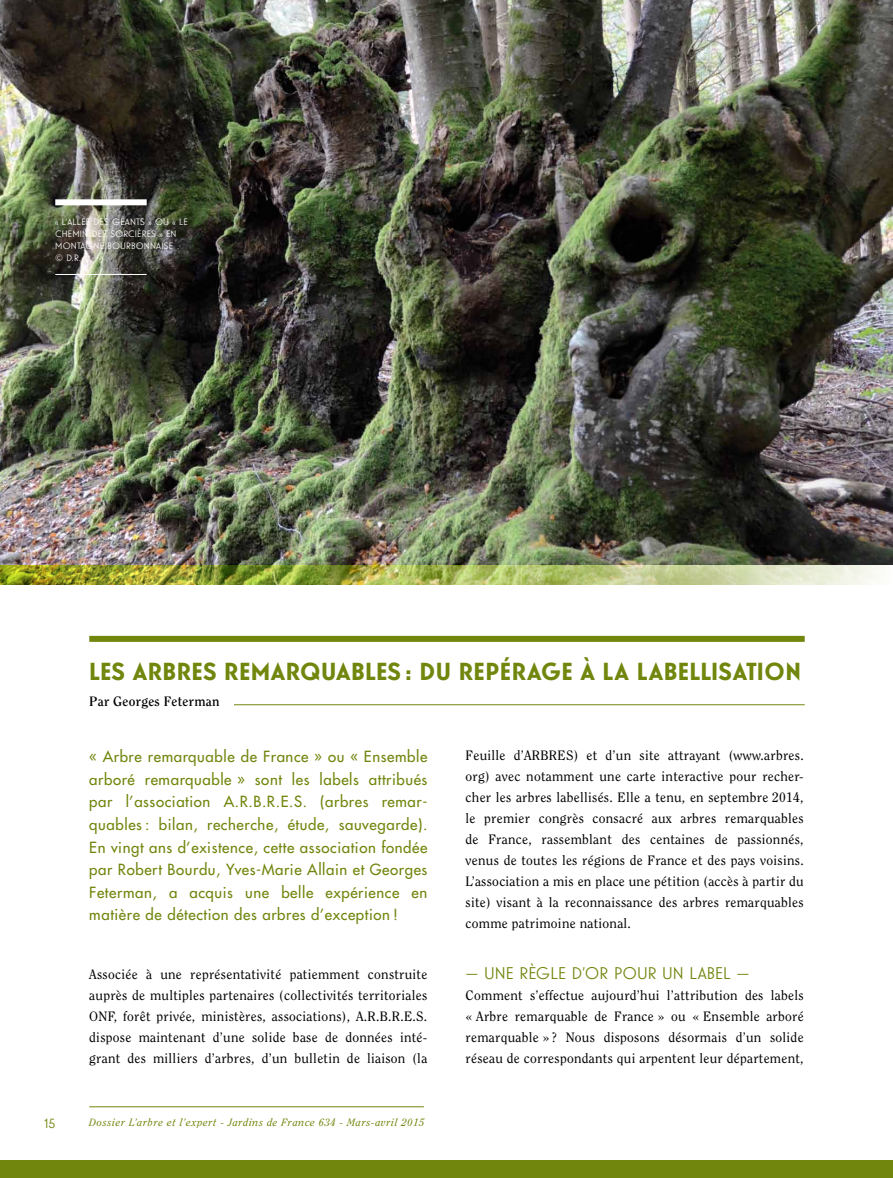
<style>
.page{position:relative;width:893px;height:1178px;background:#fff}
.page>*{position:absolute;margin:0;border:0;box-sizing:border-box;transform-origin:0 0}
.t1{font:700 24px "Guildford Pro";letter-spacing:.02em;color:#70860d}
.t2{font:16.5px "Guildford Pro";color:#70860d}
.t3{font:500 15px/22.5px "Futura Std";letter-spacing:.04em;color:#70860d;text-align:justify}
.t4{font:13.5px/21px "Clearface Std";letter-spacing:.02em;color:#000;text-align:justify}
.t5{font:700 13.5px "Clearface Std";letter-spacing:.02em;color:#000}
.t6{font:13.5px "Guildford Pro";color:#70860d}
.t7{font:italic 10.5px "Clearface Std";letter-spacing:.06em;color:#70860d}
.t8{font:9px/12px "Guildford Pro";letter-spacing:.02em;color:#fff}
</style>
<div class="page">
<hr style="left:89px;top:1106px;width:335px;height:1px;background:#70860d">
<div style="left:0;top:1160px;width:893px;height:18px;background:#70860d"></div>
<img style="left:0;top:0;width:893px;height:565px">
<div style="left:89px;top:636px;width:716px;height:6px;background:#70860d"></div>
<hr style="left:208px;top:704px;width:597px;height:1px;background:#70860d">
<img style="left:0;top:565px;width:879px;height:19px">
<div style="left:89px;top:696px;width:145px;height:20px;background:#fff"></div>
<div style="left:55px;top:199px;width:92px;height:6px;background:#fff"></div>
<hr style="left:55px;top:274px;width:92px;height:1px;background:#fff">
<p class="t8" style="left:55px;top:216px;width:134px">« L’ALLÉE DES GÉANTS » OU « LE<br>CHEMIN DES SORCIÈRES » EN<br>MONTAGNE BOU RBONNAISE<br>© D.R.</p>
<h1 class="t1" style="left:89px;top:655px;width:713px">LES ARBRES REMARQUABLES : DU REPÉRAGE À LA LABELLISATION</h1>
<p class="t5" style="left:89px;top:693px;width:132px">Par Georges Feterman</p>
<p class="t3" style="left:89px;top:746px;width:340px">« Arbre remarquable de France » ou « Ensemble arboré remarquable » sont les labels attribués par l’association A.R.B.R.E.S. (arbres remar&shy;quables : bilan, recherche, étude, sauvegarde).<br>En vingt ans d’existence, cette association fondée par Robert Bourdu, Yves-Marie Allain et Georges Feterman, a acquis une belle expérience en matière de détection des arbres d’exception !</p>
<p class="t4" style="left:89px;top:964px;width:340px">Associée à une représentativité patiemment construite auprès de multiples partenaires (collectivités territoriales ONF, forêt privée, ministères, associations), A.R.B.R.E.S. dispose maintenant d’une solide base de données inté&shy;grant des milliers d’arbres, d’un bulletin de liaison (la</p>
<p class="t6" style="left:45px;top:1114px;width:12px">15</p>
<p class="t7" style="left:89px;top:1116px;width:337px">Dossier L’arbre et l’expert - Jardins de France 634 - Mars-avril 2015</p>
<p class="t4" style="left:466px;top:745px;width:340px">Feuille d’ARBRES) et d’un site attrayant (www.arbres. org) avec notamment une carte interactive pour recher&shy;cher les arbres labellisés. Elle a tenu, en septembre 2014, le premier congrès consacré aux arbres remarquables de France, rassemblant des centaines de passionnés, venus de toutes les régions de France et des pays voisins.<br>L’association a mis en place une pétition (accès à partir du site) visant à la reconnaissance des arbres remarquables comme patrimoine national.</p>
<p class="t2" style="left:466px;top:962px;width:285px">— UNE RÈGLE D’OR POUR UN LABEL —</p>
<p class="t4" style="left:466px;top:985px;width:340px">Comment s’effectue aujourd’hui l’attribution des labels « Arbre remarquable de France » ou « Ensemble arboré remarquable » ? Nous disposons désormais d’un solide réseau de correspondants qui arpentent leur département,</p>
</div>
